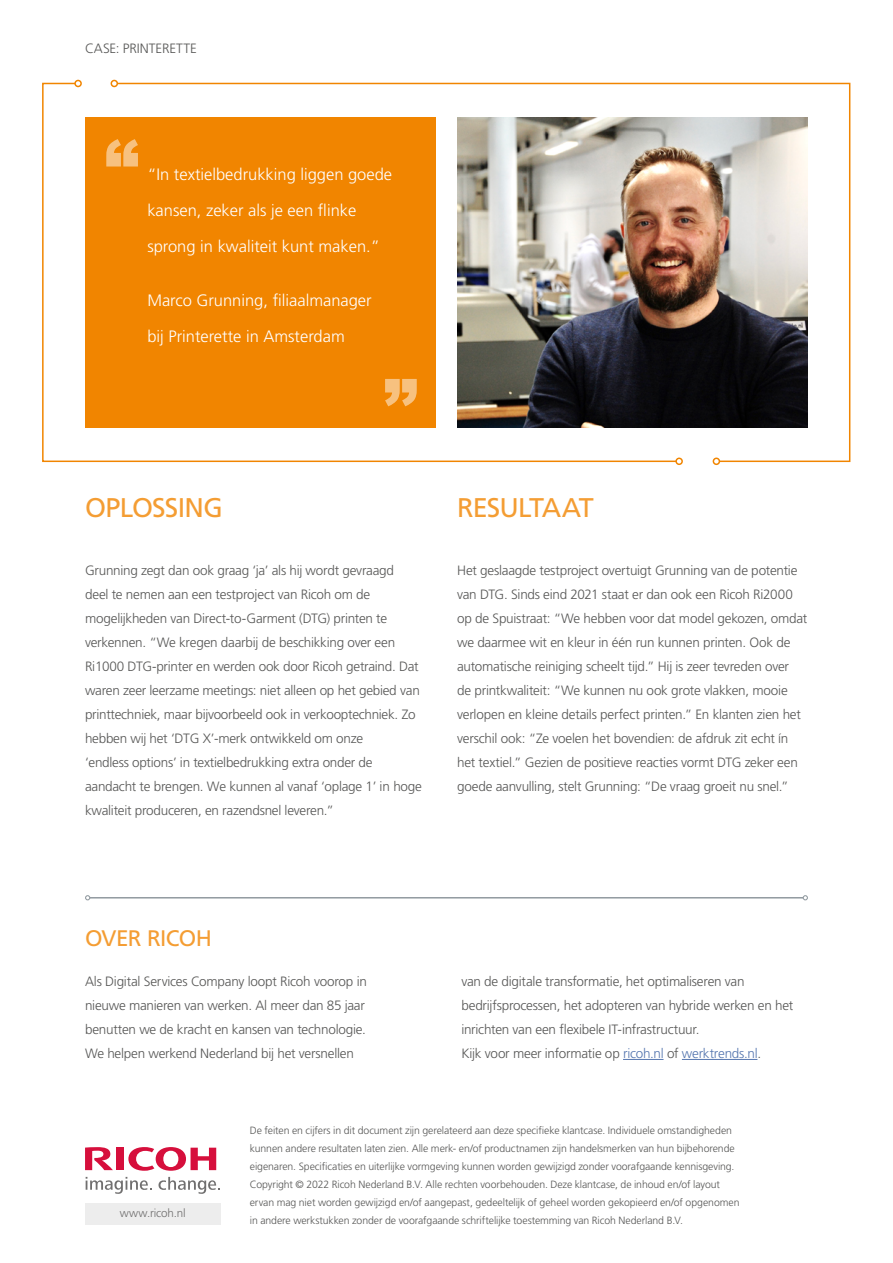
<style>
.page{position:relative;width:893px;height:1263px;background:#fff}
.page>*{position:absolute;margin:0;border:0;box-sizing:border-box;transform-origin:0 0}
.t1{font:27px "Frutiger";letter-spacing:-.03em;color:#f49d33}
.t2{font:22.5px "Frutiger";letter-spacing:-.03em;color:#f49d33}
.t3{font:300 16.5px/36px "Frutiger";color:#fff}
.t4{font:300 13.5px/24px "Frutiger";letter-spacing:-.02em;color:#575756}
.t5{font:300 11.7px "Frutiger";letter-spacing:-.01em;color:#706f6f}
.t6{font:300 10.5px/18px "Frutiger";letter-spacing:-.01em;color:#575756}
.s1{color:#5576af}
</style>
<div class="page">
<svg style="left:42px;top:82px;width:74px;height:381px"></svg>
<div style="left:74px;top:80px;width:8px;height:7px;border:2px solid #f18500;border-radius:50%"></div>
<div style="left:675px;top:458px;width:8px;height:7px;border:2px solid #f18500;border-radius:50%"></div>
<img style="left:116px;top:82px;width:735px;height:381px">
<div style="left:713px;top:458px;width:7px;height:7px;border:2px solid #f18500;border-radius:50%"></div>
<div style="left:111px;top:80px;width:7px;height:7px;border:2px solid #f18500;border-radius:50%"></div>
<div style="left:85px;top:117px;width:351px;height:311px;background:#f18500"></div>
<svg style="left:385px;top:379px;width:32px;height:27px"></svg>
<svg style="left:106px;top:139px;width:32px;height:27px"></svg>
<hr style="left:90px;top:897px;width:713px;height:1px;background:#919aa0">
<svg style="left:85px;top:895px;width:5px;height:5px"></svg>
<svg style="left:803px;top:895px;width:5px;height:5px"></svg>
<svg style="left:128px;top:1147px;width:88px;height:24px"></svg>
<div style="left:116px;top:1148px;width:8px;height:22px;background:#d60f3c"></div>
<svg style="left:85px;top:1147px;width:28px;height:23px"></svg>
<svg style="left:86px;top:1177px;width:66px;height:17px"></svg>
<svg style="left:159px;top:1177px;width:61px;height:17px"></svg>
<div style="left:85px;top:1203px;width:135px;height:21px;background:#ededed"></div>
<hr style="left:623px;top:1059px;width:40px;height:1px;background:#5576af">
<hr style="left:682px;top:1059px;width:75px;height:1px;background:#5576af">
<p class="t4" style="left:85px;top:36px;width:113px">CASE: PRINTERETTE</p>
<p class="t3" style="left:147px;top:156px;width:246px">“In textielbedrukking liggen goede kansen, zeker als je een flinke sprong in kwaliteit kunt maken.”</p>
<p class="t3" style="left:147px;top:282px;width:226px">Marco Grunning, filiaalmanager bij Printerette in Amsterdam</p>
<h1 class="t1" style="left:85px;top:492px;width:139px">OPLOSSING</h1>
<p class="t4" style="left:85px;top:558px;width:338px">Grunning zegt dan ook graag ‘ja’ als hij wordt gevraagd<br>deel te nemen aan een testproject van Ricoh om de mogelijkheden van Direct-to-Garment (DTG) printen te verkennen. “We kregen daarbij de beschikking over een Ri1000 DTG-printer en werden ook door Ricoh getraind. Dat waren zeer leerzame meetings: niet alleen op het gebied van printtechniek, maar bijvoorbeeld ook in verkooptechniek. Zo hebben wij het ‘DTG X’-merk ontwikkeld om onze<br>‘endless options’ in textielbedrukking extra onder de aandacht te brengen. We kunnen al vanaf ‘oplage 1’ in hoge kwaliteit produceren, en razendsnel leveren.”</p>
<h1 class="t1" style="left:457px;top:492px;width:138px">RESULTAAT</h1>
<p class="t4" style="left:457px;top:558px;width:352px">Het geslaagde testproject overtuigt Grunning van de potentie van DTG. Sinds eind 2021 staat er dan ook een Ricoh Ri2000 op de Spuistraat: “We hebben voor dat model gekozen, omdat we daarmee wit en kleur in één run kunnen printen. Ook de automatische reiniging scheelt tijd.” Hij is zeer tevreden over<br>de printkwaliteit: “We kunnen nu ook grote vlakken, mooie verlopen en kleine details perfect printen.” En klanten zien het verschil ook: “Ze voelen het bovendien: de afdruk zit echt ín het textiel.” Gezien de positieve reacties vormt DTG zeker een goede aanvulling, stelt Grunning: “De vraag groeit nu snel.”</p>
<h2 class="t2" style="left:85px;top:925px;width:128px">OVER RICOH</h2>
<p class="t4" style="left:85px;top:969px;width:283px">Als Digital Services Company loopt Ricoh voorop in nieuwe manieren van werken. Al meer dan 85 jaar benutten we de kracht en kansen van technologie.<br>We helpen werkend Nederland bij het versnellen</p>
<p class="t4" style="left:461px;top:969px;width:333px">van de digitale transformatie, het optimaliseren van bedrijfsprocessen, het adopteren van hybride werken en het inrichten van een flexibele IT-infrastructuur.<br>Kijk voor meer informatie op <span class="s1">ricoh.nl</span> of <span class="s1">werktrends.nl</span>.</p>
<p class="t5" style="left:120px;top:1206px;width:67px">www.ricoh.nl</p>
<p class="t6" style="left:250px;top:1121px;width:491px">De feiten en cijfers in dit document zijn gerelateerd aan deze specifieke klantcase. Individuele omstandigheden kunnen andere resultaten laten zien. Alle merk- en/of productnamen zijn handelsmerken van hun bijbehorende eigenaren. Specificaties en uiterlijke vormgeving kunnen worden gewijzigd zonder voorafgaande kennisgeving.<br>Copyright © 2022 Ricoh Nederland B.V. Alle rechten voorbehouden. Deze klantcase, de inhoud en/of layout ervan mag niet worden gewijzigd en/of aangepast, gedeeltelijk of geheel worden gekopieerd en/of opgenomen in andere werkstukken zonder de voorafgaande schriftelijke toestemming van Ricoh Nederland B.V.</p>
</div>
